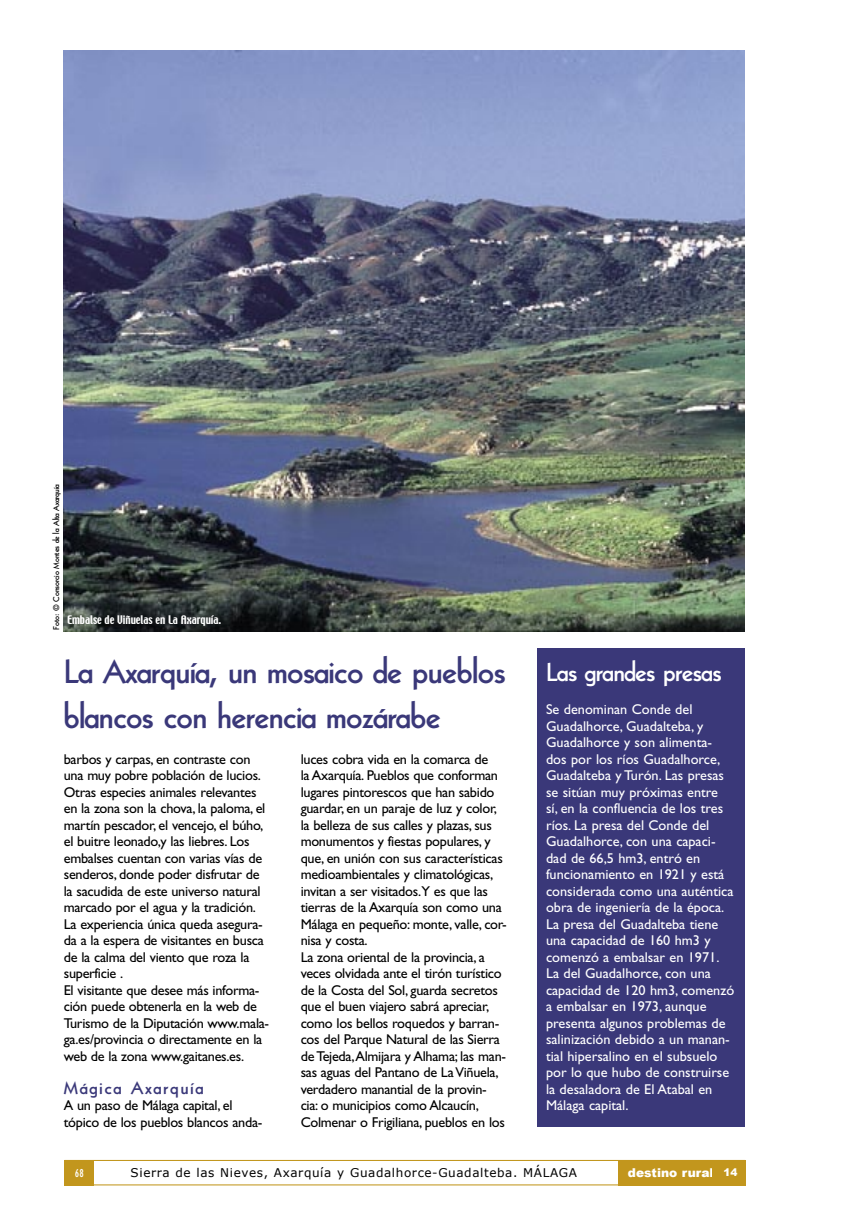
<style>
.page{position:relative;width:851px;height:1212px;background:#fff}
.page>*{position:absolute;margin:0;border:0;box-sizing:border-box;transform-origin:0 0}
.Destacado_ok{font:39px/45px "Cable";color:#3a3879}
.t1{font:30px "Cable";color:#fff}
.t2{font:21px "Cable";letter-spacing:.1em;color:#3a3879}
.t3{font:14.25px/16.5px "Gill Sans";letter-spacing:-.02em;color:#000}
.t4{font:14.25px/16.5px "Gill Sans";color:#fff}
.t5{font:900 12.15px "Arial";color:#fff}
.t6{font:12px "Verdana";letter-spacing:.05em;color:#000}
.t7{font:condensed 12px "Gill Sans";color:#fff}
.t8{font:10.5px "Techno";color:#fff}
.t9{font:900 10.5px "Arial";color:#fff}
.t10{font:9.75px "Cable";color:#000}
</style>
<div class="page">
<div style="left:537px;top:648px;width:207px;height:478px;background:#3a3879"></div>
<img style="left:64px;top:51px;width:680px;height:580px">
<div style="left:65px;top:1160px;width:680px;height:25px;border:1px solid #c2961d"></div>
<div style="left:65px;top:1160px;width:29px;height:25px;background:#c2961d"></div>
<div style="left:617px;top:1160px;width:128px;height:25px;background:#c2961d"></div>
<p class="t10" style="left:51px;top:630px;width:147px;rotate:-90deg">Foto: © Consorcio Montes de la Alta Axarquía</p>
<p class="t8" style="left:71px;top:613px;width:117px">Rut por la Sierra de Mijas.</p>
<p class="Destacado_ok" style="left:64px;top:649px;width:443px">La Axarquía, un mosaico de pueblos blancos con herencia mozárabe</p>
<p class="t8" style="left:67px;top:613px;width:156px">Embalse de Viñuelas en La Axarquía.</p>
<p class="t3" style="left:64px;top:751px;width:203px">barbos y carpas, en contraste con una muy pobre población de lucios.<br>Otras especies animales relevantes en la zona son la chova, la paloma, el martín pescador, el vencejo, el búho, el buitre leonado,y las liebres. Los embalses cuentan con varias vías de senderos, donde poder disfrutar de la sacudida de este universo natural marcado por el agua y la tradición.<br>La experiencia única queda asegura&shy;da a la espera de visitantes en busca de la calma del viento que roza la superficie .</p>
<p class="t3" style="left:64px;top:982px;width:207px">El visitante que desee más informa&shy;ción puede obtenerla en la web de Turismo de la Diputación www.mala&shy;ga.es/provincia o directamente en la web de la zona www.gaitanes.es.</p>
<p class="t2" style="left:64px;top:1076px;width:141px">Mágica Axarquía</p>
<p class="t3" style="left:64px;top:1097px;width:200px">A un paso de Málaga capital, el tópico de los pueblos blancos anda-</p>
<p class="t3" style="left:300px;top:751px;width:207px">luces cobra vida en la comarca de<br>la Axarquía. Pueblos que conforman lugares pintorescos que han sabido guardar, en un paraje de luz y color, la belleza de sus calles y plazas, sus monumentos y fiestas populares, y que, en unión con sus características medioambientales y climatológicas, invitan a ser visitados.Y es que las tierras de la Axarquía son como una Málaga en pequeño: monte, valle, cor&shy;nisa y costa.</p>
<p class="t3" style="left:300px;top:949px;width:207px">La zona oriental de la provincia, a veces olvidada ante el tirón turístico de la Costa del Sol, guarda secretos que el buen viajero sabrá apreciar, como los bellos roquedos y barran&shy;cos del Parque Natural de las Sierra de Tejeda, Almijara y Alhama; las man&shy;sas aguas del Pantano de La Viñuela, verdadero manantial de la provin&shy;cia: o municipios como Alcaucín, Colmenar o Frigiliana, pueblos en los</p>
<p class="t1" style="left:546px;top:657px;width:177px">Las grandes presas</p>
<p class="t4" style="left:546px;top:701px;width:190px">Se denominan Conde del<br>Guadalhorce, Guadalteba, y<br>Guadalhorce y son alimenta&shy;dos por los ríos Guadalhorce,<br>Guadalteba y Turón. Las presas se sitúan muy próximas entre<br>sí, en la confluencia de los tres ríos. La presa del Conde del<br>Guadalhorce, con una capaci&shy;dad de 66,5 hm3, entró en funcionamiento en 1921 y está considerada como una auténtica obra de ingeniería de la época.<br>La presa del Guadalteba tiene una capacidad de 160 hm3 y comenzó a embalsar en 1971.<br>La del Guadalhorce, con una capacidad de 120 hm3, comenzó a embalsar en 1973, aunque presenta algunos problemas de salinización debido a un manan&shy;tial hipersalino en el subsuelo por lo que hubo de construirse la desaladora de El Atabal en<br>Málaga capital.</p>
<p class="t7" style="left:75px;top:1166px;width:11px">68</p>
<p class="t6" style="left:131px;top:1165px;width:448px">Sierra de las Nieves, Axarquía y Guadalhorce-Guadalteba. MÁLAGA</p>
<p class="t5" style="left:627px;top:1166px;width:87px">destino rural</p>
<p class="t9" style="left:723px;top:1167px;width:16px">14</p>
</div>
